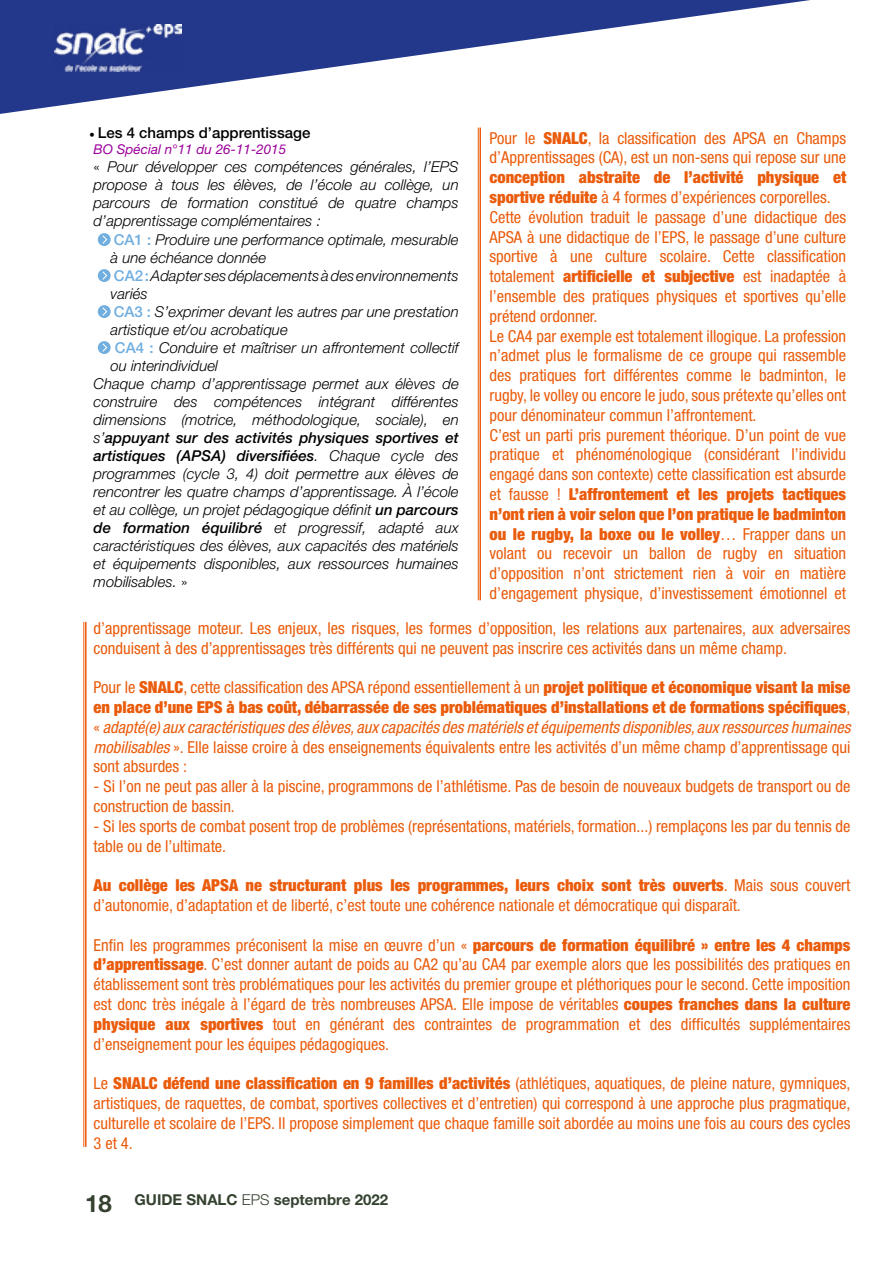
<style>
.page{position:relative;width:893px;height:1263px;background:#fff}
.page>*{position:absolute;margin:0;border:0;box-sizing:border-box;transform-origin:0 0}
.t1{font:condensed 16.5px/19.8px "Helvetica Neue LT Pro";color:#ea5b0b}
.t2{font:italic 300 15px/18px "Helvetica Neue LT Pro";color:#000;text-align:justify}
.t3{font:italic 500 15px "Helvetica Neue LT Pro";color:#000}
.t4{font:700 15px "Helvetica Neue LT Pro";color:#354230}
.t5{font:500 15px "Helvetica Neue LT Pro";color:#000}
.t6{font:italic 13.5px "Helvetica Neue LT Pro";color:#9c009c}
.s1{font-family:"Minion Pro";font-weight:400}
.s2{font-style:normal}
.s3{font-weight:500;font-style:normal;color:#70aedf}
.s4{font-weight:300}
.s5{font-weight:500}
.s6{font-weight:900}
.s7{font-style:italic}
.s8{font-size:24px}
</style>
<div class="page">
<svg style="left:0;top:0;width:810px;height:128px"></svg>
<img style="left:54px;top:24px;width:128px;height:47px">
<svg style="left:98px;top:233px;width:13px;height:13px"></svg>
<svg style="left:102px;top:235px;width:5px;height:9px"></svg>
<svg style="left:98px;top:269px;width:13px;height:13px"></svg>
<svg style="left:102px;top:271px;width:5px;height:9px"></svg>
<svg style="left:98px;top:305px;width:13px;height:13px"></svg>
<svg style="left:102px;top:307px;width:5px;height:9px"></svg>
<svg style="left:98px;top:341px;width:13px;height:13px"></svg>
<svg style="left:102px;top:343px;width:5px;height:9px"></svg>
<hr style="left:479px;top:128px;width:2px;height:472px;background:#ea5b0b">
<hr style="left:478px;top:128px;width:1px;height:472px;background:#ea5b0b">
<hr style="left:85px;top:622px;width:2px;height:525px;background:#ea5b0b">
<hr style="left:84px;top:622px;width:1px;height:525px;background:#ea5b0b">
<p class="t5" style="left:89px;top:124px;width:223px"><span class="s1">•</span> Les 4 champs d’apprentissage</p>
<p class="t6" style="left:94px;top:142px;width:194px">BO Spécial n°11 du 26-11-2015</p>
<p class="t2" style="left:94px;top:158px;width:367px"><span class="s2">«</span> Pour développer ces compétences générales, l’EPS propose à tous les élèves, de l’école au collège, un parcours de formation constitué de quatre champs d’apprentissage complémentaires :</p>
<p class="t2" style="left:114px;top:230px;width:346px"><span class="s3">CA1 :</span> Produire une performance optimale, mesurable</p>
<p class="t2" style="left:111px;top:248px;width:157px">à une échéance donnée</p>
<p class="t2" style="left:114px;top:266px;width:346px"><span class="s3">CA2 :</span> Adapter ses déplacements à des environnements</p>
<p class="t2" style="left:111px;top:284px;width:39px">variés</p>
<p class="t2" style="left:114px;top:302px;width:347px"><span class="s3">CA3 :</span> S’exprimer devant les autres par une prestation</p>
<p class="t2" style="left:111px;top:320px;width:179px">artistique et/ou acrobatique</p>
<p class="t2" style="left:115px;top:338px;width:345px"><span class="s3">CA4 :</span> Conduire et maîtriser un affrontement collectif</p>
<p class="t2" style="left:111px;top:356px;width:109px">ou interindividuel</p>
<p class="t2" style="left:94px;top:374px;width:367px">Chaque champ d’apprentissage permet aux élèves de</p>
<p class="t2" style="left:94px;top:392px;width:367px">construire des compétences intégrant différentes</p>
<p class="t2" style="left:94px;top:410px;width:367px">dimensions (motrice, méthodologique, sociale), en</p>
<p class="t3" style="left:94px;top:428px;width:367px"><span class="s4">s’</span>appuyant sur des activités physiques sportives et</p>
<p class="t3" style="left:94px;top:446px;width:367px">artistiques (APSA) diversifiées<span class="s4">. Chaque cycle des</span></p>
<p class="t2" style="left:94px;top:464px;width:367px">programmes (cycle 3, 4) doit permettre aux élèves de</p>
<p class="t2" style="left:94px;top:482px;width:367px">rencontrer les quatre champs d’apprentissage. À l’école</p>
<p class="t2" style="left:94px;top:500px;width:367px">et au collège, un projet pédagogique définit <span class="s5">un parcours</span></p>
<p class="t2" style="left:94px;top:518px;width:367px"><span class="s5">de formation équilibré</span> et progressif, adapté aux</p>
<p class="t2" style="left:94px;top:536px;width:367px">caractéristiques des élèves, aux capacités des matériels</p>
<p class="t2" style="left:94px;top:554px;width:367px">et équipements disponibles, aux ressources humaines</p>
<p class="t2" style="left:94px;top:572px;width:95px">mobilisables. <span class="s2">»</span></p>
<p class="t1" style="left:489px;top:128px;width:358px">Pour le <span class="s6">SNALC</span>, la classification des APSA en Champs d’Apprentissages (CA), est un non-sens qui repose sur une</p>
<p class="t1" style="left:489px;top:167px;width:358px"><span class="s6">conception abstraite de l’activité physique et sportive réduite</span> à 4 formes d’expériences corporelles.<br>Cette évolution traduit le passage d’une didactique des APSA à une didactique de l’EPS, le passage d’une culture sportive à une culture scolaire. Cette classification totalement <span class="s6">artificielle et subjective</span> est inadaptée à l’ensemble des pratiques physiques et sportives qu’elle prétend ordonner.<br>Le CA4 par exemple est totalement illogique. La profession n’admet plus le formalisme de ce groupe qui rassemble des pratiques fort différentes comme le badminton, le rugby, le volley ou encore le judo, sous prétexte qu’elles ont pour dénominateur commun l’affrontement.<br>C’est un parti pris purement théorique. D’un point de vue pratique et phénoménologique (considérant l’individu engagé dans son contexte) cette classification est absurde et fausse ! <span class="s6">L’affrontement et les projets tactiques n’ont rien à voir selon que l’on pratique le badminton ou le rugby, la boxe ou le volley</span>… Frapper dans un volant ou recevoir un ballon de rugby en situation d’opposition n’ont strictement rien à voir en matière d’engagement physique, d’investissement émotionnel et</p>
<p class="t1" style="left:94px;top:618px;width:758px">d’apprentissage moteur. Les enjeux, les risques, les formes d’opposition, les relations aux partenaires, aux adversaires conduisent à des d’apprentissages très différents qui ne peuvent pas inscrire ces activités dans un même champ.</p>
<p class="t1" style="left:94px;top:677px;width:758px;text-align:justify">Pour le <span class="s6">SNALC</span>, cette classification des APSA répond essentiellement à un <span class="s6">projet politique et économique visant la mise en place d’une EPS à bas coût, débarrassée de ses problématiques d’installations et de formations spécifiques</span>, « <span class="s7">adapté(e) aux caractéristiques des élèves, aux capacités des matériels et équipements disponibles, aux ressources humaines mobilisables</span> ». Elle laisse croire à des enseignements équivalents entre les activités d’un même champ d’apprentissage qui sont absurdes :</p>
<p class="t1" style="left:94px;top:776px;width:758px">- Si l’on ne peut pas aller à la piscine, programmons de l’athlétisme. Pas de besoin de nouveaux budgets de transport ou de construction de bassin.</p>
<p class="t1" style="left:94px;top:816px;width:758px">- Si les sports de combat posent trop de problèmes (représentations, matériels, formation...) remplaçons les par du tennis de table ou de l’ultimate.</p>
<p class="t1" style="left:94px;top:875px;width:758px"><span class="s6">Au collège les APSA ne structurant plus les programmes, leurs choix sont très ouverts</span>. Mais sous couvert d’autonomie, d’adaptation et de liberté, c’est toute une cohérence nationale et démocratique qui disparaît.</p>
<p class="t1" style="left:94px;top:935px;width:758px;text-align:justify">Enfin les programmes préconisent la mise en œuvre d’un « <span class="s6">parcours de formation équilibré » entre les 4 champs d’apprentissage</span>. C’est donner autant de poids au CA2 qu’au CA4 par exemple alors que les possibilités des pratiques en établissement sont très problématiques pour les activités du premier groupe et pléthoriques pour le second. Cette imposition est donc très inégale à l’égard de très nombreuses APSA. Elle impose de véritables <span class="s6">coupes franches dans la culture physique aux sportives</span> tout en générant des contraintes de programmation et des difficultés supplémentaires d’enseignement pour les équipes pédagogiques.</p>
<p class="t1" style="left:94px;top:1073px;width:758px;text-align:justify">Le <span class="s6">SNALC défend une classification en 9 familles d’activités</span> (athlétiques, aquatiques, de pleine nature, gymniques, artistiques, de raquettes, de combat, sportives collectives et d’entretien) qui correspond à une approche plus pragmatique, culturelle et scolaire de l’EPS. Il propose simplement que chaque famille soit abordée au moins une fois au cours des cycles 3 et 4.</p>
<p class="t4" style="left:85px;top:1190px;width:305px"><span class="s8">18</span> GUIDE SNALC <span class="s4">EPS</span> septembre 2022</p>
</div>
